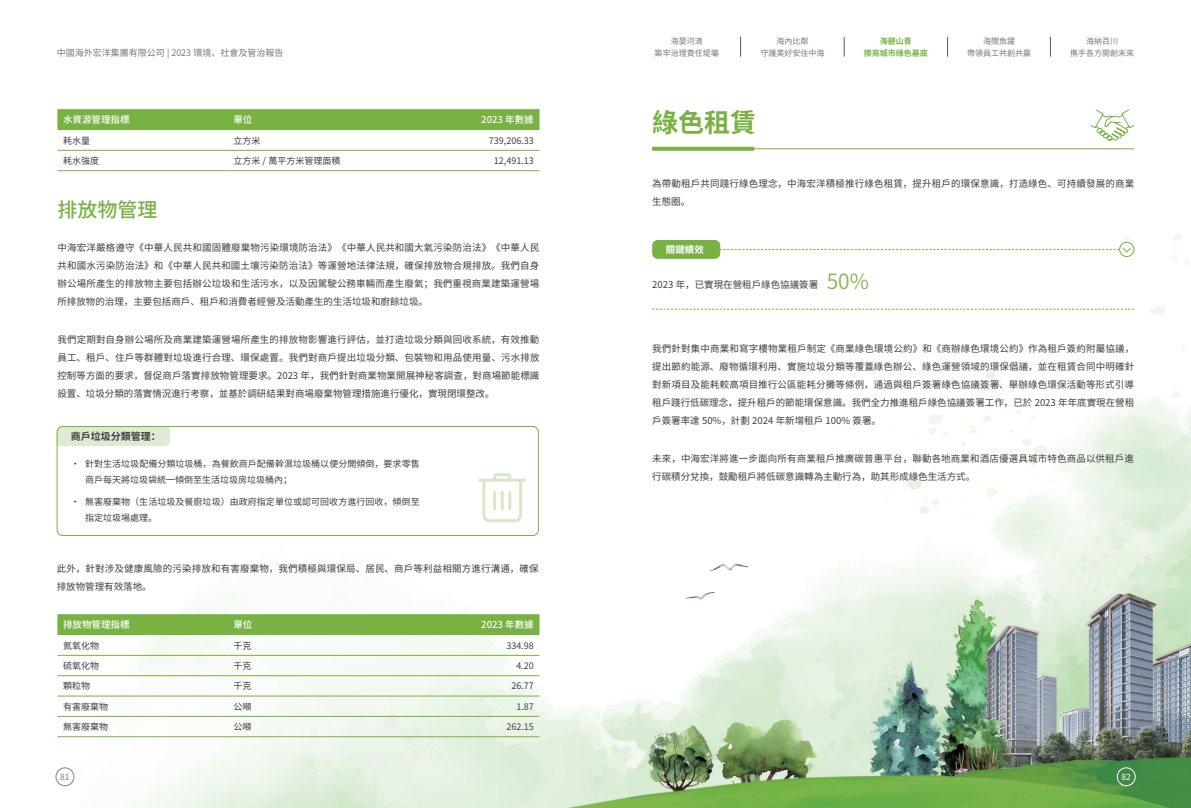
<style>
.page{position:relative;width:1191px;height:808px;background:#fff}
.page>*{position:absolute;margin:0;border:0;box-sizing:border-box;transform-origin:0 0}
.t1{font:700 26px "Source Han Sans SC";color:#77b242}
.t2{font:500 20px "Source Han Sans SC";color:#77b242}
.t3{font:700 10px "Source Han Sans CN";color:#3e3e3f}
.t4{font:9.5px/18px "Source Han Sans CN";color:#3e3e3f}
.t5{font:500 9.5px "Source Han Sans CN";color:#fff}
.t6{font:700 9.5px "Source Han Sans CN";color:#fff}
.t7{font:9px/16px "Source Han Sans SC";letter-spacing:.005em;color:#3e3e3f}
.t8{font:9px "Source Han Sans CN";color:#3e3e3f}
.t9{font:9px "Source Han Sans CN";color:#6c6d70}
.t10{font:8.5px "Source Han Sans CN";color:#808285}
.t11{font:8.5px "Source Han Sans CN";color:#fff}
.t12{font:8px/12px "Source Han Sans CN";color:#6c6d70;text-align:center}
.t13{font:700 8px/12px "Source Han Sans CN";color:#77b242;text-align:center}
.s1{font-size:21px;color:#85b850}
</style>
<div class="page">
<img style="left:55px;top:36px;width:1136px;height:772px">
<div style="left:57px;top:109px;width:482px;height:21px;background:#77b242"></div>
<hr style="left:57px;top:150px;width:171px;height:1px;background:#77b242">
<hr style="left:228px;top:150px;width:193px;height:1px;background:#77b242">
<hr style="left:421px;top:150px;width:118px;height:1px;background:#77b242">
<hr style="left:57px;top:170px;width:171px;height:1px;background:#77b242">
<hr style="left:228px;top:170px;width:193px;height:1px;background:#77b242">
<hr style="left:421px;top:170px;width:118px;height:1px;background:#77b242">
<hr style="left:652px;top:148px;width:482px;height:1px;background:#77b242">
<svg style="left:652px;top:147px;width:102px;height:4px"></svg>
<svg style="left:1089px;top:109px;width:46px;height:34px"></svg>
<svg style="left:652px;top:309px;width:482px;height:1px"></svg>
<div style="left:652px;top:240px;width:68px;height:19px;background:#77b242;border-radius:6px"></div>
<svg style="left:1119px;top:242px;width:14px;height:15px"></svg>
<div style="left:1119px;top:242px;width:15px;height:15px;border:1px solid #77b242;border-radius:50%"></div>
<svg style="left:652px;top:247px;width:482px;height:6px"></svg>
<div style="left:57px;top:614px;width:482px;height:21px;background:#77b242"></div>
<hr style="left:57px;top:655px;width:171px;height:1px;background:#77b242">
<hr style="left:228px;top:655px;width:193px;height:1px;background:#77b242">
<hr style="left:421px;top:655px;width:118px;height:1px;background:#77b242">
<hr style="left:57px;top:675px;width:171px;height:1px;background:#77b242">
<hr style="left:228px;top:675px;width:193px;height:1px;background:#77b242">
<hr style="left:421px;top:675px;width:118px;height:1px;background:#77b242">
<hr style="left:57px;top:696px;width:171px;height:1px;background:#77b242">
<hr style="left:228px;top:696px;width:193px;height:1px;background:#77b242">
<hr style="left:421px;top:696px;width:118px;height:1px;background:#77b242">
<hr style="left:57px;top:716px;width:171px;height:1px;background:#77b242">
<hr style="left:228px;top:716px;width:193px;height:1px;background:#77b242">
<hr style="left:421px;top:716px;width:118px;height:1px;background:#77b242">
<hr style="left:57px;top:736px;width:171px;height:1px;background:#77b242">
<hr style="left:228px;top:736px;width:193px;height:1px;background:#77b242">
<hr style="left:421px;top:736px;width:118px;height:1px;background:#77b242">
<div style="left:57px;top:426px;width:113px;height:20px;background:#e0ead2"></div>
<div style="left:57px;top:426px;width:482px;height:110px;border:1px solid #77b242;border-radius:6px"></div>
<svg style="left:477px;top:472px;width:50px;height:51px"></svg>
<div style="left:1117px;top:767px;width:18px;height:19px;border:1px solid #fff;border-radius:50%"></div>
<svg style="left:740px;top:37px;width:1px;height:20px"></svg>
<svg style="left:844px;top:37px;width:1px;height:20px"></svg>
<svg style="left:947px;top:37px;width:1px;height:20px"></svg>
<svg style="left:1050px;top:37px;width:1px;height:20px"></svg>
<p class="t9" style="left:57px;top:47px;width:228px">中國海外宏洋集團有限公司 | 2023 環境、社會及管治報告</p>
<p class="t5" style="left:63px;top:114px;width:68px">水資源管理指標</p>
<p class="t5" style="left:233px;top:114px;width:20px">單位</p>
<p class="t5" style="left:481px;top:114px;width:54px">2023 年數據</p>
<p class="t8" style="left:63px;top:135px;width:28px">耗水量</p>
<p class="t8" style="left:233px;top:135px;width:28px">立方米</p>
<p class="t8" style="left:489px;top:135px;width:46px">739,206.33</p>
<p class="t8" style="left:63px;top:156px;width:37px">耗水強度</p>
<p class="t8" style="left:233px;top:156px;width:109px">立方米 / 萬平方米管理面積</p>
<p class="t8" style="left:494px;top:156px;width:41px">12,491.13</p>
<h2 class="t2" style="left:57px;top:198px;width:101px">排放物管理</h2>
<p class="t4" style="left:57px;top:239px;width:483px;text-align:justify">中海宏洋嚴格遵守《中華人民共和國固體廢棄物污染環境防治法》《中華人民共和國大氣污染防治法》《中華人民共和國水污染防治法》和《中華人民共和國土壤污染防治法》等運營地法律法規，確保排放物合規排放。我們自身辦公場所產生的排放物主要包括辦公垃圾和生活污水，以及因駕駛公務車輛而產生廢氣；我們重視商業建築運營場所排放物的治理，主要包括商戶、租戶和消費者經營及活動產生的生活垃圾和廚餘垃圾。</p>
<p class="t4" style="left:57px;top:331px;width:483px;text-align:justify">我們定期對自身辦公場所及商業建築運營場所產生的排放物影響進行評估，並打造垃圾分類與回收系統，有效推動員工、租戶、住戶等群體對垃圾進行合理、環保處置。我們對商戶提出垃圾分類、包裝物和用品使用量、污水排放控制等方面的要求，督促商戶落實排放物管理要求。2023 年，我們針對商業物業開展神秘客調查，對商場節能標識設置、垃圾分類的落實情況進行考察，並基於調研結果對商場廢棄物管理措施進行優化，實現閉環整改。</p>
<p class="t3" style="left:71px;top:430px;width:91px">商戶垃圾分類管理：</p>
<p class="t7" style="left:85px;top:456px;width:336px;text-indent:-14px">• 針對生活垃圾配備分類垃圾桶，為餐飲商戶配備幹濕垃圾桶以便分開傾倒，要求零售商戶每天將垃圾袋統一傾倒至生活垃圾房垃圾桶內；</p>
<p class="t7" style="left:85px;top:494px;width:336px;text-indent:-14px">• 無害廢棄物（生活垃圾及餐廚垃圾）由政府指定單位或認可回收方進行回收，傾倒至指定垃圾場處理。</p>
<p class="t4" style="left:57px;top:560px;width:483px">此外，針對涉及健康風險的污染排放和有害廢棄物，我們積極與環保局、居民、商戶等利益相關方進行溝通，確保排放物管理有效落地。</p>
<p class="t5" style="left:63px;top:619px;width:68px">排放物管理指標</p>
<p class="t5" style="left:233px;top:619px;width:20px">單位</p>
<p class="t5" style="left:481px;top:619px;width:54px">2023 年數據</p>
<p class="t8" style="left:63px;top:640px;width:37px">氮氧化物</p>
<p class="t8" style="left:233px;top:640px;width:19px">千克</p>
<p class="t8" style="left:506px;top:640px;width:29px">334.98</p>
<p class="t8" style="left:63px;top:660px;width:37px">硫氧化物</p>
<p class="t8" style="left:233px;top:660px;width:19px">千克</p>
<p class="t8" style="left:516px;top:660px;width:19px">4.20</p>
<p class="t8" style="left:63px;top:681px;width:29px">顆粒物</p>
<p class="t8" style="left:233px;top:681px;width:19px">千克</p>
<p class="t8" style="left:511px;top:681px;width:24px">26.77</p>
<p class="t8" style="left:63px;top:701px;width:47px">有害廢棄物</p>
<p class="t8" style="left:233px;top:701px;width:19px">公噸</p>
<p class="t8" style="left:516px;top:701px;width:19px">1.87</p>
<p class="t8" style="left:63px;top:722px;width:46px">無害廢棄物</p>
<p class="t8" style="left:233px;top:722px;width:19px">公噸</p>
<p class="t8" style="left:506px;top:722px;width:29px">262.15</p>
<p class="t10" style="left:60px;top:772px;width:11px">81</p>
<p class="t12" style="left:654px;top:35px;width:65px">海晏河清<br>築牢治理責任堤壩</p>
<p class="t12" style="left:760px;top:35px;width:65px">海內比鄰<br>守護美好安住中海</p>
<p class="t13" style="left:864px;top:35px;width:65px">海碧山青<br>擦亮城市綠色基底</p>
<p class="t12" style="left:967px;top:35px;width:65px">海闊魚躍<br>帶領員工共創共贏</p>
<p class="t12" style="left:1070px;top:35px;width:65px">海納百川<br>携手各方開創未來</p>
<h1 class="t1" style="left:652px;top:108px;width:105px">綠色租賃</h1>
<p class="t4" style="left:652px;top:175px;width:483px">為帶動租戶共同踐行綠色理念，中海宏洋積極推行綠色租賃，提升租戶的環保意識，打造綠色、可持續發展的商業生態圈。</p>
<p class="t6" style="left:666px;top:244px;width:39px">關鍵績效</p>
<p class="t4" style="left:652px;top:276px;width:218px">2023 年，已實現在營租戶綠色協議簽署 <span class="s1">50%</span></p>
<p class="t4" style="left:652px;top:340px;width:483px;text-align:justify">我們針對集中商業和寫字樓物業租戶制定《商業綠色環境公約》和《商辦綠色環境公約》作為租戶簽約附屬協議，提出節約能源、廢物循環利用、實施垃圾分類等覆蓋綠色辦公、綠色運營領域的環保倡議，並在租賃合同中明確針對新項目及能耗較高項目推行公區能耗分攤等條例，通過與租戶簽署綠色協議簽署、舉辦綠色環保活動等形式引導租戶踐行低碳理念，提升租戶的節能環保意識。我們全力推進租戶綠色協議簽署工作，已於 2023 年年底實現在營租戶簽署率達 50%，計劃 2024 年新增租戶 100% 簽署。</p>
<p class="t4" style="left:652px;top:449px;width:483px">未來，中海宏洋將進一步面向所有商業租戶推廣碳普惠平台，聯動各地商業和酒店優選具城市特色商品以供租戶進行碳積分兌換，鼓勵租戶將低碳意識轉為主動行為，助其形成綠色生活方式。</p>
<p class="t11" style="left:1121px;top:772px;width:11px">82</p>
</div>
